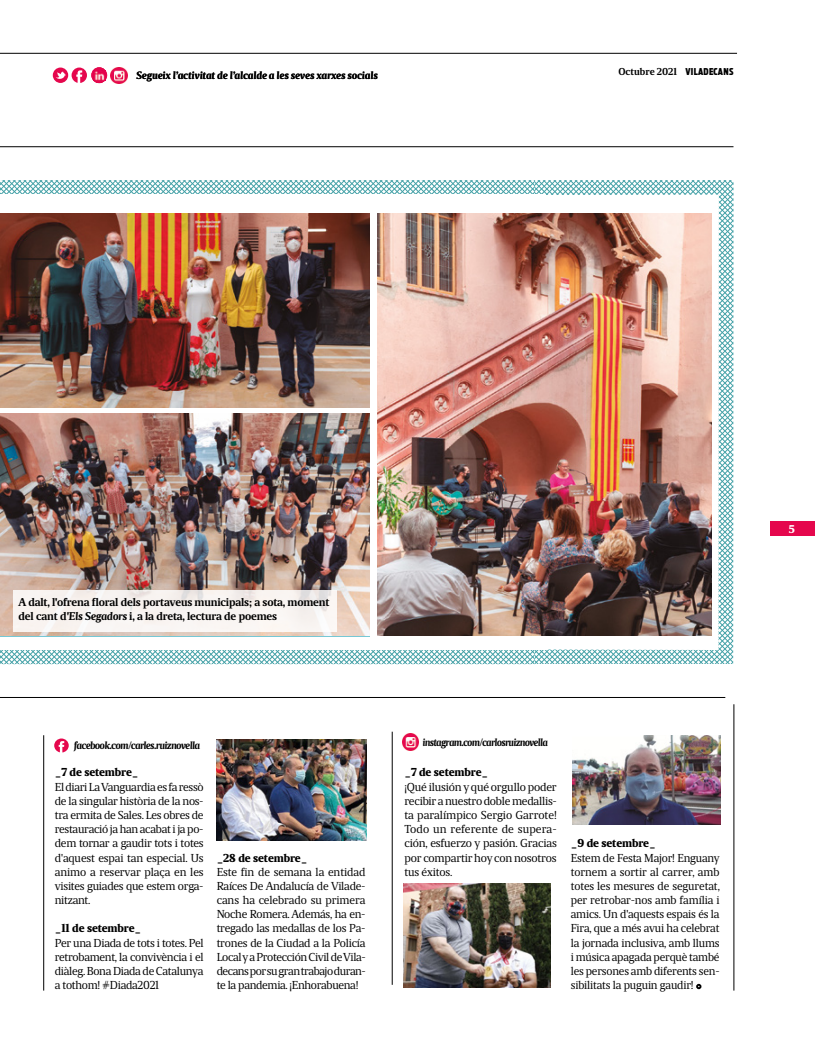
<style>
.page{position:relative;width:815px;height:1053px;background:#fff}
.page>*{position:absolute;margin:0;border:0;box-sizing:border-box;transform-origin:0 0}
.t1{font:11.5px/14.1px "Maga";letter-spacing:-.025em;color:#000;text-align:justify}
.t2{font:900 11.5px "Maga";letter-spacing:-.01em;color:#000}
.t3{font:700 11.25px/14.1px "Maga";letter-spacing:-.015em;color:#000}
.t4{font:900 11.25px "Maga";color:#fff}
.t5{font:italic 700 10.62px "Maga";letter-spacing:.005em;color:#000}
.t6{font:italic 700 10.62px "Maga";letter-spacing:-.045em;color:#000;scale:.96 1}
.t7{font:italic 700 10.62px "Maga";letter-spacing:-.045em;color:#000}
.t8{font:700 10px "Maga";color:#000}
.s1{font-family:"Antenna Extra Cond";font-weight:900;font-size:9.38px}
.s2{font-style:italic}
</style>
<div class="page">
<hr style="left:0;top:53px;width:737px;height:1px;background:#000">
<div style="left:771px;top:521px;width:44px;height:14px;background:#e5074d"></div>
<svg style="left:53px;top:67px;width:54px;height:16px"></svg>
<img style="left:111px;top:67px;width:16px;height:16px">
<svg style="left:535px;top:180px;width:198px;height:484px"></svg>
<svg style="left:0;top:180px;width:535px;height:484px"></svg>
<div style="left:0;top:195px;width:546px;height:455px;background:#fff"></div>
<hr style="left:0;top:146px;width:733px;height:1px;background:#000">
<img style="left:1px;top:214px;width:368px;height:193px">
<img style="left:0;top:413px;width:369px;height:222px">
<img style="left:378px;top:214px;width:333px;height:421px">
<hr style="left:0;top:697px;width:725px;height:1px;background:#000">
<hr style="left:734px;top:704px;width:1px;height:286px;background:#000">
<div style="left:13px;top:590px;width:324px;height:42px;background:#f8f4f1"></div>
<img style="left:404px;top:883px;width:146px;height:103px">
<svg style="left:696px;top:983px;width:5px;height:6px"></svg>
<img style="left:572px;top:735px;width:148px;height:89px">
<hr style="left:43px;top:735px;width:1px;height:255px;background:#000">
<img style="left:216px;top:739px;width:150px;height:101px">
<hr style="left:392px;top:731px;width:1px;height:253px;background:#000">
<img style="left:402px;top:733px;width:16px;height:17px">
<svg style="left:54px;top:738px;width:15px;height:14px"></svg>
<p class="t5" style="left:136px;top:70px;width:243px">Segueix l’activitat de l’alcalde a les seves xarxes socials</p>
<p class="t8" style="left:618px;top:66px;width:117px">Octubre 2021 <span class="s1">VILADECANS</span></p>
<p class="t3" style="left:19px;top:595px;width:312px">A dalt, l'ofrena floral dels portaveus municipals; a sota, moment del cant d<span class="s2">'Els Segadors</span> i, a la dreta, lectura de poemes</p>
<p class="t7" style="left:74px;top:739px;width:128px">facebook.com/carles.ruiznovella</p>
<p class="t2" style="left:55px;top:765px;width:85px">_7 de setembre_</p>
<p class="t1" style="left:55px;top:779px;width:150px">El diari La Vanguardia es fa ressò de la singular història de la nos&shy;tra ermita de Sales. Les obres de restauració ja han acabat i ja po&shy;dem tornar a gaudir tots i totes d'aquest espai tan especial. Us animo a reservar plaça en les visites guiades que estem orga&shy;nitzant.</p>
<p class="t2" style="left:55px;top:921px;width:88px">_11 de setembre_</p>
<p class="t1" style="left:55px;top:935px;width:150px">Per una Diada de tots i totes. Pel retrobament, la convivència i el diàleg. Bona Diada de Catalunya a tothom! #Diada2021</p>
<p class="t2" style="left:217px;top:850px;width:92px">_28 de setembre_</p>
<p class="t1" style="left:217px;top:864px;width:151px">Este fin de semana la entidad Raíces De Andalucía de Vilade&shy;cans ha celebrado su primera Noche Romera. Además, ha en&shy;tregado las medallas de los Pa&shy;trones de la Ciudad a la Policía Local y a Protección Civil de Vila&shy;decans por su gran trabajo duran&shy;te la pandemia. ¡Enhorabuena!</p>
<p class="t6" style="left:422px;top:736px;width:132px">instagram.com/carlosruiznovella</p>
<p class="t2" style="left:404px;top:765px;width:85px">_7 de setembre_</p>
<p class="t1" style="left:404px;top:779px;width:154px">¡Qué ilusión y qué orgullo poder recibir a nuestro doble medallis&shy;ta paralímpico Sergio Garrote!<br>Todo un referente de supera&shy;ción, esfuerzo y pasión. Gracias por compartir hoy con nosotros tus éxitos.</p>
<p class="t2" style="left:571px;top:836px;width:86px">_9 de setembre_</p>
<p class="t1" style="left:571px;top:850px;width:151px">Estem de Festa Major! Enguany tornem a sortir al carrer, amb totes les mesures de seguretat, per retrobar-nos amb família i amics. Un d'aquests espais és la Fira, que a més avui ha celebrat la jornada inclusiva, amb llums i música apagada perquè també les persones amb diferents sen&shy;sibilitats la puguin gaudir!</p>
<p class="t4" style="left:789px;top:522px;width:8px">5</p>
</div>
